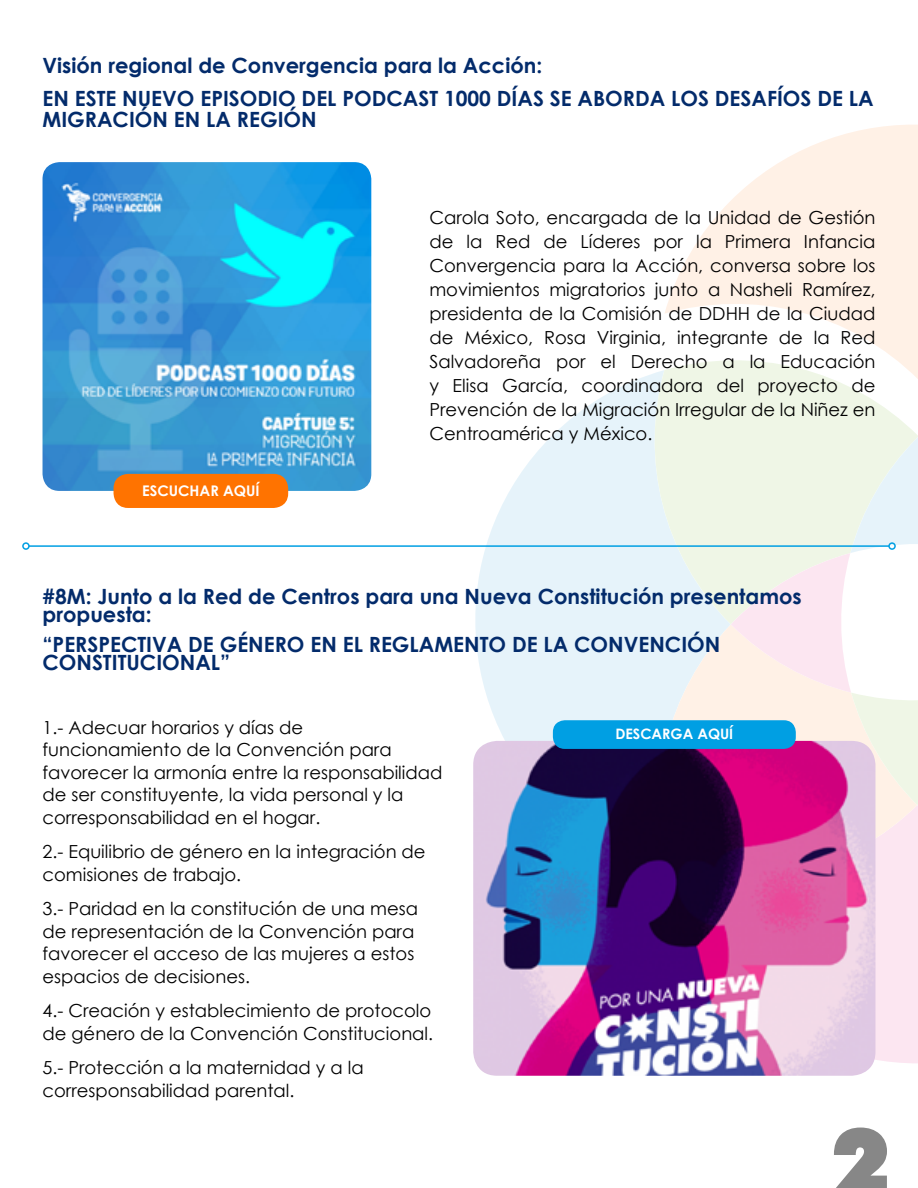
<style>
.page{position:relative;width:918px;height:1188px;background:#fff}
.page>*{position:absolute;margin:0;border:0;box-sizing:border-box;transform-origin:0 0}
.t1{font:900 91.5px "Futura BT";color:#878787}
.t2{font:700 21px/18px "Century Gothic";color:#032b6b}
.t3{font:18px/22.5px "Century Gothic";color:#000}
.t4{font:700 14.7px "Century Gothic";color:#fff}
.t5{font:700 14.4px "Century Gothic";color:#fff}
</style>
<div class="page">
<div style="left:875px;top:896px;width:43px;height:167px;background:#fce6f1"></div>
<svg style="left:475px;top:378px;width:170px;height:363px;fill:#e6f3fa"></svg>
<svg style="left:645px;top:624px;width:86px;height:96px;background:#eff2f2"></svg>
<svg style="left:665px;top:125px;width:253px;height:220px;fill:#fff1e6"></svg>
<svg style="left:640px;top:345px;width:278px;height:279px;fill:#eff6e6"></svg>
<svg style="left:731px;top:436px;width:187px;height:460px"></svg>
<img style="left:473px;top:741px;width:402px;height:335px">
<div style="left:553px;top:720px;width:243px;height:29px;background:#009fe3;border-radius:12px"></div>
<hr style="left:29px;top:545px;width:860px;height:2px;background:#009fe3">
<div style="left:22px;top:542px;width:8px;height:8px;border:2px solid #009fe3;border-radius:50%"></div>
<div style="left:888px;top:542px;width:8px;height:8px;border:2px solid #009fe3;border-radius:50%"></div>
<img style="left:43px;top:162px;width:328px;height:329px">
<div style="left:114px;top:474px;width:174px;height:34px;background:#ff7300;border-radius:15px"></div>
<p class="t2" style="left:43px;top:48px;width:833px;line-height:33px">Visión regional de Convergencia para la Acción:<br>EN ESTE NUEVO EPISODIO DEL PODCAST 1000 DÍAS SE ABORDA LOS DESAFÍOS DE LA</p>
<p class="t2" style="left:43px;top:110px;width:276px">MIGRACIÓN EN LA REGIÓN</p>
<p class="t4" style="left:142px;top:479px;width:119px">ESCUCHAR AQUÍ</p>
<p class="t3" style="left:429px;top:205px;width:448px;line-height:24px;text-align:justify">Carola Soto, encargada de la Unidad de Gestión de la Red de Líderes por la Primera Infancia Convergencia para la Acción, conversa sobre los movimientos migratorios junto a Nasheli Ramírez, presidenta de la Comisión de DDHH de la Ciudad de México, Rosa Virginia, integrante de la Red Salvadoreña por el Derecho a la Educación y Elisa García, coordinadora del proyecto de Prevención de la Migración Irregular de la Niñez en Centroamérica y México.</p>
<p class="t2" style="left:43px;top:587px;width:761px">#8M: Junto a la Red de Centros para una Nueva Constitución presentamos propuesta:</p>
<p class="t2" style="left:43px;top:635px;width:679px">“PERSPECTIVA DE GÉNERO EN EL REGLAMENTO DE LA CONVENCIÓN<br>CONSTITUCIONAL”</p>
<p class="t3" style="left:43px;top:716px;width:401px">1.- Adecuar horarios y días de funcionamiento de la Convención para favorecer la armonía entre la responsabilidad de ser constituyente, la vida personal y la corresponsabilidad en el hogar.</p>
<p class="t3" style="left:43px;top:840px;width:385px">2.- Equilibrio de género en la integración de comisiones de trabajo.</p>
<p class="t3" style="left:43px;top:897px;width:377px">3.- Paridad en la constitución de una mesa de representación de la Convención para favorecer el acceso de las mujeres a estos espacios de decisiones.</p>
<p class="t3" style="left:43px;top:999px;width:392px">4.- Creación y establecimiento de protocolo de género de la Convención Constitucional.</p>
<p class="t3" style="left:43px;top:1056px;width:323px">5.- Protección a la maternidad y a la corresponsabilidad parental.</p>
<p class="t5" style="left:615px;top:723px;width:119px">DESCARGA AQUÍ</p>
<h1 class="t1" style="left:830px;top:1105px;width:64px">2</h1>
</div>
